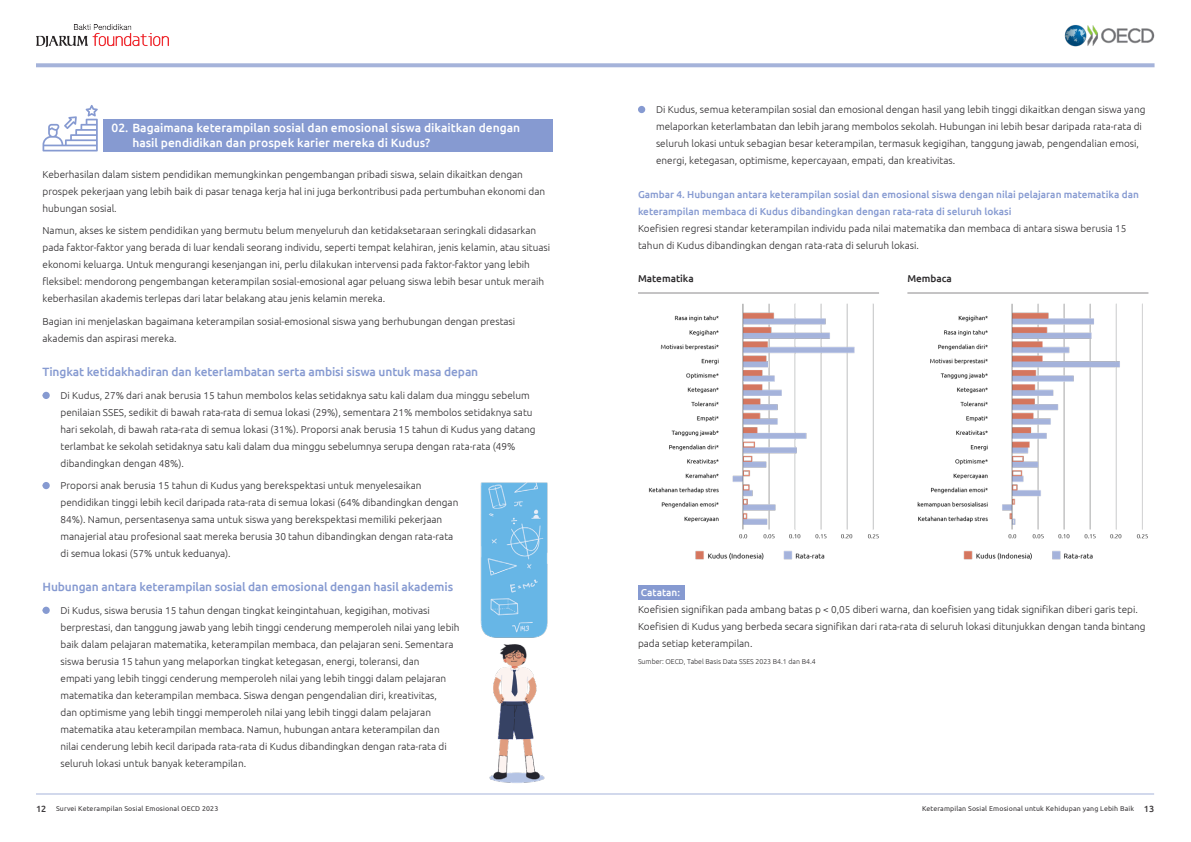
<style>
.page{position:relative;width:1191px;height:842px;background:#fff}
.page>*{position:absolute;margin:0;border:0;box-sizing:border-box;transform-origin:0 0}
.t1{font:500 12px "Ubuntu";letter-spacing:-.01em;color:#869ad1}
.t2{font:500 12px/15px "Ubuntu";color:#fff}
.t3{font:300 10px/17px "Ubuntu";color:#2c2a2c}
.t4{font:500 10px/17px "Ubuntu";color:#869ad1}
.t5{font:500 10px "Ubuntu";color:#2c2a2c}
.t6{font:500 10px "Ubuntu";color:#fff}
.t7{font:7px "Ubuntu";letter-spacing:.02em;color:#3b383a}
.t8{font:300 7px "Ubuntu";color:#2c2a2c}
.s1{font-weight:500;font-size:9px}
</style>
<div class="page">
<img style="left:1064px;top:25px;width:90px;height:22px">
<img style="left:36px;top:24px;width:133px;height:22px">
<svg style="left:36px;top:63px;width:1118px;height:4px;background:#abb8dc"></svg>
<hr style="left:36px;top:794px;width:1118px;height:1px;background:#a5b3da">
<div style="left:104px;top:119px;width:449px;height:32px;background:#869ad1"></div>
<svg style="left:43px;top:105px;width:55px;height:46px"></svg>
<div style="left:43px;top:607px;width:7px;height:7px;background:#869ad1;border-radius:50%"></div>
<div style="left:43px;top:392px;width:7px;height:7px;background:#869ad1;border-radius:50%"></div>
<div style="left:43px;top:482px;width:7px;height:7px;background:#869ad1;border-radius:50%"></div>
<img style="left:480px;top:482px;width:68px;height:301px">
<div style="left:638px;top:106px;width:7px;height:7px;background:#869ad1;border-radius:50%"></div>
<img style="left:648px;top:303px;width:500px;height:257px">
<div style="left:638px;top:585px;width:46px;height:14px;background:#869ad1"></div>
<hr style="left:638px;top:292px;width:241px;height:1px;background:#8c898c">
<hr style="left:907px;top:292px;width:241px;height:1px;background:#8c898c">
<p class="t2" style="left:132px;top:119px;width:389px;text-indent:-21px">02. Bagaimana keterampilan sosial dan emosional siswa dikaitkan dengan hasil pendidikan dan prospek karier mereka di Kudus?</p>
<p class="t3" style="left:43px;top:165px;width:504px">Keberhasilan dalam sistem pendidikan memungkinkan pengembangan pribadi siswa, selain dikaitkan dengan prospek pekerjaan yang lebih baik di pasar tenaga kerja hal ini juga berkontribusi pada pertumbuhan ekonomi dan hubungan sosial.</p>
<p class="t3" style="left:43px;top:222px;width:509px">Namun, akses ke sistem pendidikan yang bermutu belum menyeluruh dan ketidaksetaraan seringkali didasarkan pada faktor-faktor yang berada di luar kendali seorang individu, seperti tempat kelahiran, jenis kelamin, atau situasi ekonomi keluarga. Untuk mengurangi kesenjangan ini, perlu dilakukan intervensi pada faktor-faktor yang lebih fleksibel: mendorong pengembangan keterampilan sosial-emosional agar peluang siswa lebih besar untuk meraih keberhasilan akademis terlepas dari latar belakang atau jenis kelamin mereka.</p>
<p class="t3" style="left:43px;top:313px;width:474px">Bagian ini menjelaskan bagaimana keterampilan sosial-emosional siswa yang berhubungan dengan prestasi akademis dan aspirasi mereka.</p>
<p class="t1" style="left:43px;top:364px;width:437px">Tingkat ketidakhadiran dan keterlambatan serta ambisi siswa untuk masa depan</p>
<p class="t3" style="left:61px;top:386px;width:476px;text-indent:-18px">• Di Kudus, 27% dari anak berusia 15 tahun membolos kelas setidaknya satu kali dalam dua minggu sebelum penilaian SSES, sedikit di bawah rata-rata di semua lokasi (29%), sementara 21% membolos setidaknya satu hari sekolah, di bawah rata-rata di semua lokasi (31%). Proporsi anak berusia 15 tahun di Kudus yang datang terlambat ke sekolah setidaknya satu kali dalam dua minggu sebelumnya serupa dengan rata-rata (49% dibandingkan dengan 48%).</p>
<p class="t3" style="left:61px;top:477px;width:399px;text-indent:-18px">• Proporsi anak berusia 15 tahun di Kudus yang berekspektasi untuk menyelesaikan pendidikan tinggi lebih kecil daripada rata-rata di semua lokasi (64% dibandingkan dengan 84%). Namun, persentasenya sama untuk siswa yang berekspektasi memiliki pekerjaan manajerial atau profesional saat mereka berusia 30 tahun dibandingkan dengan rata-rata di semua lokasi (57% untuk keduanya).</p>
<p class="t1" style="left:43px;top:580px;width:412px">Hubungan antara keterampilan sosial dan emosional dengan hasil akademis</p>
<p class="t3" style="left:61px;top:602px;width:400px;text-indent:-18px">• Di Kudus, siswa berusia 15 tahun dengan tingkat keingintahuan, kegigihan, motivasi berprestasi, dan tanggung jawab yang lebih tinggi cenderung memperoleh nilai yang lebih baik dalam pelajaran matematika, keterampilan membaca, dan pelajaran seni. Sementara siswa berusia 15 tahun yang melaporkan tingkat ketegasan, energi, toleransi, dan<br>empati yang lebih tinggi cenderung memperoleh nilai yang lebih tinggi dalam pelajaran matematika dan keterampilan membaca. Siswa dengan pengendalian diri, kreativitas,<br>dan optimisme yang lebih tinggi memperoleh nilai yang lebih tinggi dalam pelajaran matematika atau keterampilan membaca. Namun, hubungan antara keterampilan dan nilai cenderung lebih kecil daripada rata-rata di Kudus dibandingkan dengan rata-rata di seluruh lokasi untuk banyak keterampilan.</p>
<p class="t3" style="left:656px;top:100px;width:491px;text-indent:-18px">• Di Kudus, semua keterampilan sosial dan emosional dengan hasil yang lebih tinggi dikaitkan dengan siswa yang melaporkan keterlambatan dan lebih jarang membolos sekolah. Hubungan ini lebih besar daripada rata-rata di seluruh lokasi untuk sebagian besar keterampilan, termasuk kegigihan, tanggung jawab, pengendalian emosi, energi, ketegasan, optimisme, kepercayaan, empati, dan kreativitas.</p>
<p class="t4" style="left:638px;top:185px;width:502px">Gambar 4. Hubungan antara keterampilan sosial dan emosional siswa dengan nilai pelajaran matematika dan keterampilan membaca di Kudus dibandingkan dengan rata-rata di seluruh lokasi</p>
<p class="t3" style="left:638px;top:219px;width:490px">Koefisien regresi standar keterampilan individu pada nilai matematika dan membaca di antara siswa berusia 15 tahun di Kudus dibandingkan dengan rata-rata di seluruh lokasi.</p>
<p class="t5" style="left:638px;top:272px;width:57px">Matematika</p>
<p class="t5" style="left:907px;top:272px;width:46px">Membaca</p>
<p class="t6" style="left:641px;top:586px;width:41px">Catatan:</p>
<p class="t3" style="left:638px;top:601px;width:509px">Koefisien signifikan pada ambang batas p &lt; 0,05 diberi warna, dan koefisien yang tidak signifikan diberi garis tepi.<br>Koefisien di Kudus yang berbeda secara signifikan dari rata-rata di seluruh lokasi ditunjukkan dengan tanda bintang pada setiap keterampilan.</p>
<p class="t8" style="left:638px;top:657px;width:179px">Sumber: OECD, Tabel Basis Data SSES 2023 B4.1 dan B4.4</p>
<p class="t7" style="left:36px;top:805px;width:184px"><span class="s1">12</span> Survei Keterampilan Sosial Emosional OECD 2023</p>
<p class="t7" style="left:922px;top:805px;width:233px">Keterampilan Sosial Emosional untuk Kehidupan yang Lebih Baik <span class="s1">13</span></p>
</div>
